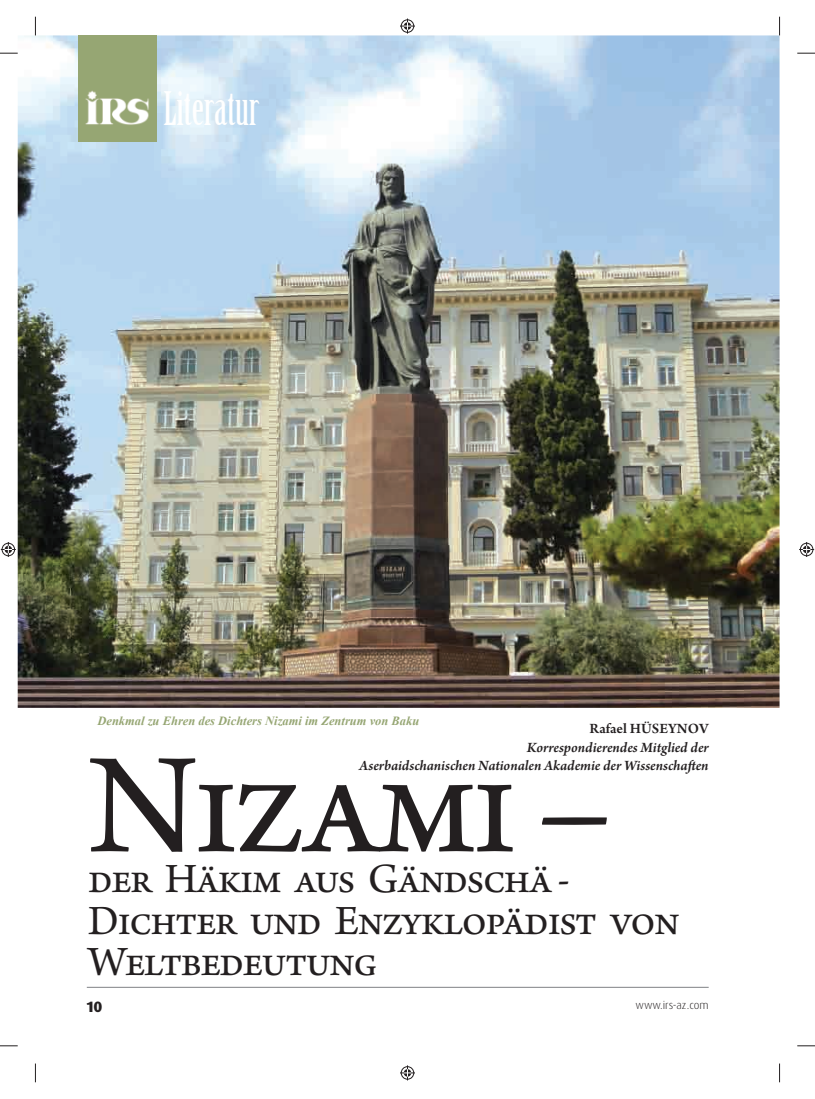
<style>
.page{position:relative;width:815px;height:1099px;background:#fff}
.page>*{position:absolute;margin:0;border:0;box-sizing:border-box;transform-origin:0 0}
.t1{font:150px "Arno Pro";letter-spacing:-.03em;color:#231f20}
.t2{font:45.12px "Birch Std";color:#fff}
.t3{font:43.75px/41.2px "Arno Pro";letter-spacing:-.03em;color:#231f20}
.t4{font:italic 600 15px/18px "Arno Pro";color:#231f20;text-align:right}
.t5{font:600 15px "Arno Pro";letter-spacing:.01em;color:#231f20}
.t6{font:800 15px "Dax Pro";color:#231f20}
.t7{font:italic 700 12.5px "Times New Roman";color:#96a673}
.t8{font:300 11.25px "Dax Pro";color:#231f20}
</style>
<div class="page">
<hr style="left:87px;top:986px;width:622px;height:1px;background:#808285">
<img style="left:18px;top:35px;width:762px;height:672px">
<div style="left:79px;top:35px;width:78px;height:107px;background:#96a673"></div>
<img style="left:85px;top:90px;width:64px;height:35px">
<svg style="left:0;top:52px;width:18px;height:2px"></svg>
<svg style="left:797px;top:52px;width:18px;height:2px"></svg>
<svg style="left:0;top:1045px;width:18px;height:1px"></svg>
<svg style="left:797px;top:1045px;width:18px;height:1px"></svg>
<svg style="left:35px;top:17px;width:1px;height:18px"></svg>
<svg style="left:35px;top:1063px;width:1px;height:19px"></svg>
<svg style="left:779px;top:17px;width:1px;height:18px"></svg>
<svg style="left:779px;top:1063px;width:1px;height:19px"></svg>
<svg style="left:400px;top:19px;width:15px;height:15px"></svg>
<svg style="left:400px;top:1065px;width:15px;height:15px"></svg>
<svg style="left:1px;top:542px;width:15px;height:15px"></svg>
<svg style="left:799px;top:542px;width:15px;height:15px"></svg>
<h2 class="t2" style="left:164px;top:91px;width:97px">Literatur</h2>
<p class="t7" style="left:97px;top:713px;width:323px">Denkmal zu Ehren des Dichters Nizami im Zentrum von Baku</p>
<p class="t5" style="left:590px;top:719px;width:121px">Rafael HÜSEYNOV</p>
<p class="t4" style="left:359px;top:739px;width:351px">Korrespondierendes Mitglied der<br>Aserbaidschanischen Nationalen Akademie der Wissenschaften</p>
<h1 class="t1" style="left:88px;top:711px;width:525px">Nizami –</h1>
<h3 class="t3" style="left:88px;top:856px;width:593px">der Häkim aus Gändschä -<br>Dichter und Enzyklopädist von<br>Weltbedeutung</h3>
<p class="t6" style="left:87px;top:999px;width:17px">10</p>
<p class="t8" style="left:636px;top:999px;width:75px">www.irs-az.com</p>
</div>
